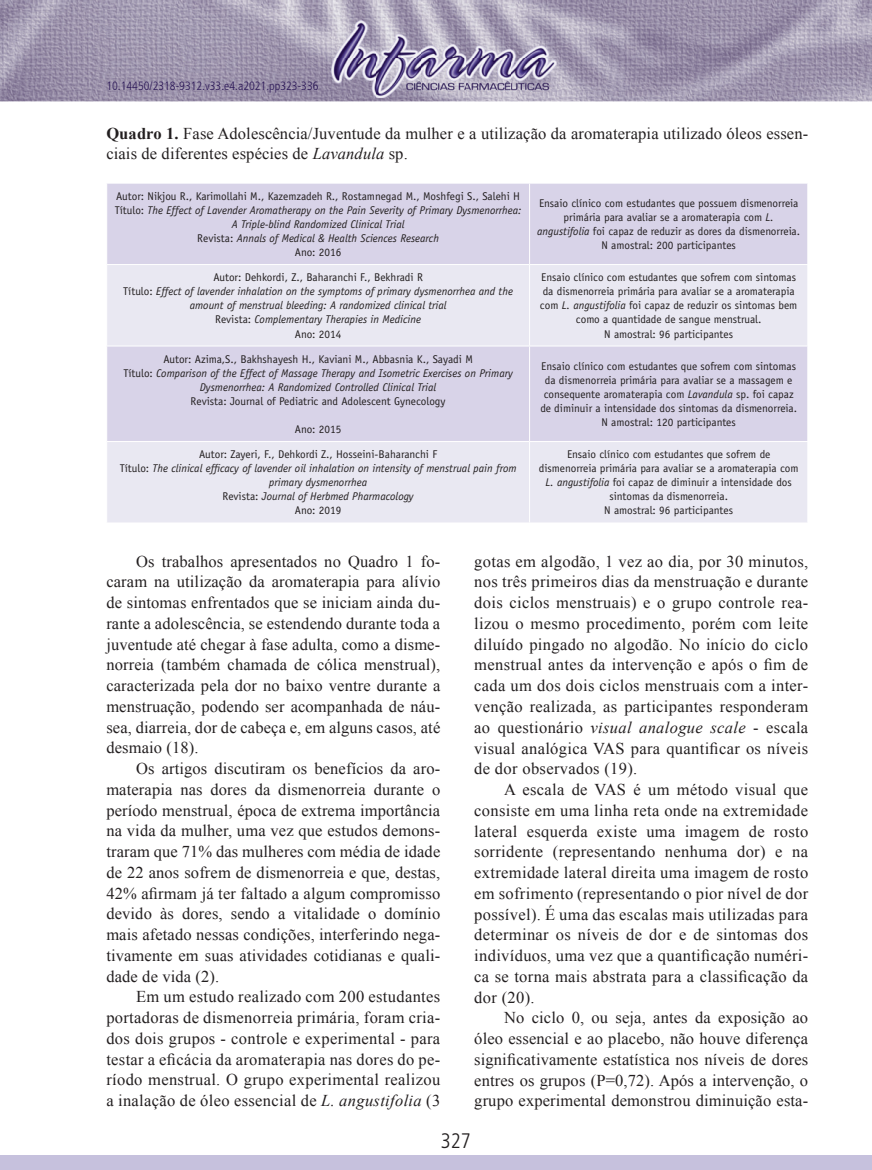
<style>
.page{position:relative;width:872px;height:1170px;background:#fff}
.page>*{position:absolute;margin:0;border:0;box-sizing:border-box;transform-origin:0 0}
.t1{font:300 condensed 21px "Frutiger LT Std";color:#231f20}
.t2{font:16.5px/20.7px "Times New Roman";letter-spacing:.01em;color:#231f20;text-align:justify}
.t3{font:300 condensed 12px "Frutiger LT Std";color:#2a1656}
.t4{font:italic 11.25px/14.1px "Officina Sans Std";color:#231f20;text-align:center}
.t5{font:11.25px/14.1px "Officina Sans Std";color:#231f20;text-align:center}
.s1{font-weight:700}
.s2{font-style:italic}
.s3{font-style:normal}
</style>
<div class="page">
<img style="left:1px;top:0;width:871px;height:101px">
<img style="left:0;top:0;width:1px;height:101px">
<div style="left:0;top:1155px;width:872px;height:14px;background:#c6c1dd"></div>
<img style="left:332px;top:20px;width:224px;height:77px">
<div style="left:107px;top:184px;width:700px;height:80px;background:#d8d3e8"></div>
<svg style="left:107px;top:265px;width:700px;height:257px;background:#e2e0ee"></svg>
<hr style="left:529px;top:183px;width:1px;height:81px;background:#fff">
<hr style="left:529px;top:265px;width:1px;height:80px;background:#fff">
<hr style="left:106px;top:441px;width:423px;height:1px;background:#fff">
<hr style="left:529px;top:346px;width:1px;height:95px;background:#fff">
<hr style="left:529px;top:441px;width:279px;height:1px;background:#fff">
<hr style="left:529px;top:442px;width:1px;height:80px;background:#fff">
<hr style="left:106px;top:345px;width:423px;height:1px;background:#fff">
<hr style="left:529px;top:345px;width:279px;height:1px;background:#fff">
<p class="t3" style="left:106px;top:79px;width:214px">10.14450/2318-9312.v33.e4.a2021.pp323-336</p>
<p class="t2" style="left:106px;top:123px;width:703px;line-height:20.2px"><span class="s1">Quadro 1.</span> Fase Adolescência/Juventude da mulher e a utilização da aromaterapia utilizado óleos essen&shy;ciais de diferentes espécies de <span class="s2">Lavandula</span> sp.</p>
<p class="t4" style="left:115px;top:189px;width:408px"><span class="s3">Autor: Nikjou R., Karimollahi M., Kazemzadeh R., Rostamnegad M., Moshfegi S., Salehi H Título:</span> The Effect of Lavender Aromatherapy on the Pain Severity of Primary Dysmenorrhea:<br>A Triple-blind Randomized Clinical Trial<br><span class="s3">Revista:</span> Annals of Medical &amp; Health Sciences Research<br><span class="s3">Ano: 2016</span></p>
<p class="t5" style="left:537px;top:196px;width:264px">Ensaio clínico com estudantes que possuem dismenorreia primária para avaliar se a aromaterapia com <span class="s2">L. angustifolia</span> foi capaz de reduzir as dores da dismenorreia.<br>N amostral: 200 participantes</p>
<p class="t4" style="left:123px;top:270px;width:391px"><span class="s3">Autor: Dehkordi, Z., Baharanchi F., Bekhradi R<br>Título:</span> Effect of lavender inhalation on the symptoms of primary dysmenorrhea and the amount of menstrual bleeding: A randomized clinical trial<br><span class="s3">Revista:</span> Complementary Therapies in Medicine<br><span class="s3">Ano: 2014</span></p>
<p class="t5" style="left:540px;top:270px;width:259px">Ensaio clínico com estudantes que sofrem com sintomas da dismenorreia primária para avaliar se a aromaterapia com <span class="s2">L. angustifolia</span> foi capaz de reduzir os sintomas bem como a quantidade de sangue menstrual.<br>N amostral: 96 participantes</p>
<p class="t4" style="left:123px;top:352px;width:391px"><span class="s3">Autor: Azima,S., Bakhshayesh H., Kaviani M., Abbasnia K., Sayadi M<br>Título:</span> Comparison of the Effect of Massage Therapy and Isometric Exercises on Primary<br>Dysmenorrhea: A Randomized Controlled Clinical Trial</p>
<p class="t5" style="left:191px;top:394px;width:256px">Revista: Journal of Pediatric and Adolescent Gynecology</p>
<p class="t5" style="left:295px;top:422px;width:48px">Ano: 2015</p>
<p class="t5" style="left:540px;top:359px;width:258px">Ensaio clínico com estudantes que sofrem com sintomas da dismenorreia primária para avaliar se a massagem e consequente aromaterapia com <span class="s2">Lavandula</span> sp. foi capaz de diminuir a intensidade dos sintomas da dismenorreia.<br>N amostral: 120 participantes</p>
<p class="t4" style="left:120px;top:447px;width:398px"><span class="s3">Autor: Zayeri, F., Dehkordi Z., Hosseini-Baharanchi F<br>Título:</span> The clinical efficacy of lavender oil inhalation on intensity of menstrual pain from primary dysmenorrhea<br><span class="s3">Revista:</span> Journal of Herbmed Pharmacology<br><span class="s3">Ano: 2019</span></p>
<p class="t5" style="left:539px;top:447px;width:261px">Ensaio clínico com estudantes que sofrem de dismenorreia primária para avaliar se a aromaterapia com <span class="s2">L. angustifolia</span> foi capaz de diminuir a intensidade dos sintomas da dismenorreia.<br>N amostral: 96 participantes</p>
<p class="t2" style="left:106px;top:550px;width:335px;text-indent:30px">Os trabalhos apresentados no Quadro 1 fo&shy;caram na utilização da aromaterapia para alívio de sintomas enfrentados que se iniciam ainda du&shy;rante a adolescência, se estendendo durante toda a juventude até chegar à fase adulta, como a disme&shy;norreia (também chamada de cólica menstrual), caracterizada pela dor no baixo ventre durante a menstruação, podendo ser acompanhada de náu&shy;sea, diarreia, dor de cabeça e, em alguns casos, até desmaio (18).</p>
<p class="t2" style="left:106px;top:757px;width:335px;text-indent:30px">Os artigos discutiram os benefícios da aro&shy;materapia nas dores da dismenorreia durante o período menstrual, época de extrema importância na vida da mulher, uma vez que estudos demons&shy;traram que 71% das mulheres com média de idade de 22 anos sofrem de dismenorreia e que, destas, 42% afirmam já ter faltado a algum compromisso devido às dores, sendo a vitalidade o domínio mais afetado nessas condições, interferindo nega&shy;tivamente em suas atividades cotidianas e quali&shy;dade de vida (2).</p>
<p class="t2" style="left:106px;top:985px;width:335px;text-indent:30px">Em um estudo realizado com 200 estudantes portadoras de dismenorreia primária, foram cria&shy;dos dois grupos - controle e experimental - para testar a eficácia da aromaterapia nas dores do pe&shy;ríodo menstrual. O grupo experimental realizou a inalação de óleo essencial de <span class="s2">L. angustifolia</span> (3</p>
<p class="t2" style="left:474px;top:550px;width:335px">gotas em algodão, 1 vez ao dia, por 30 minutos, nos três primeiros dias da menstruação e durante dois ciclos menstruais) e o grupo controle rea&shy;lizou o mesmo procedimento, porém com leite diluído pingado no algodão. No início do ciclo menstrual antes da intervenção e após o fim de cada um dos dois ciclos menstruais com a inter&shy;venção realizada, as participantes responderam ao questionário <span class="s2">visual analogue scale</span> - escala visual analógica VAS para quantificar os níveis de dor observados (19).</p>
<p class="t2" style="left:474px;top:778px;width:335px;text-indent:30px">A escala de VAS é um método visual que consiste em uma linha reta onde na extremidade lateral esquerda existe uma imagem de rosto sorridente (representando nenhuma dor) e na extremidade lateral direita uma imagem de rosto em sofrimento (representando o pior nível de dor possível). É uma das escalas mais utilizadas para determinar os níveis de dor e de sintomas dos indivíduos, uma vez que a quantificação numéri&shy;ca se torna mais abstrata para a classificação da dor (20).</p>
<p class="t2" style="left:474px;top:1006px;width:335px;text-indent:30px">No ciclo 0, ou seja, antes da exposição ao óleo essencial e ao placebo, não houve diferença significativamente estatística nos níveis de dores entres os grupos (P=0,72). Após a intervenção, o grupo experimental demonstrou diminuição esta-</p>
<p class="t1" style="left:441px;top:1128px;width:32px">327</p>
</div>
